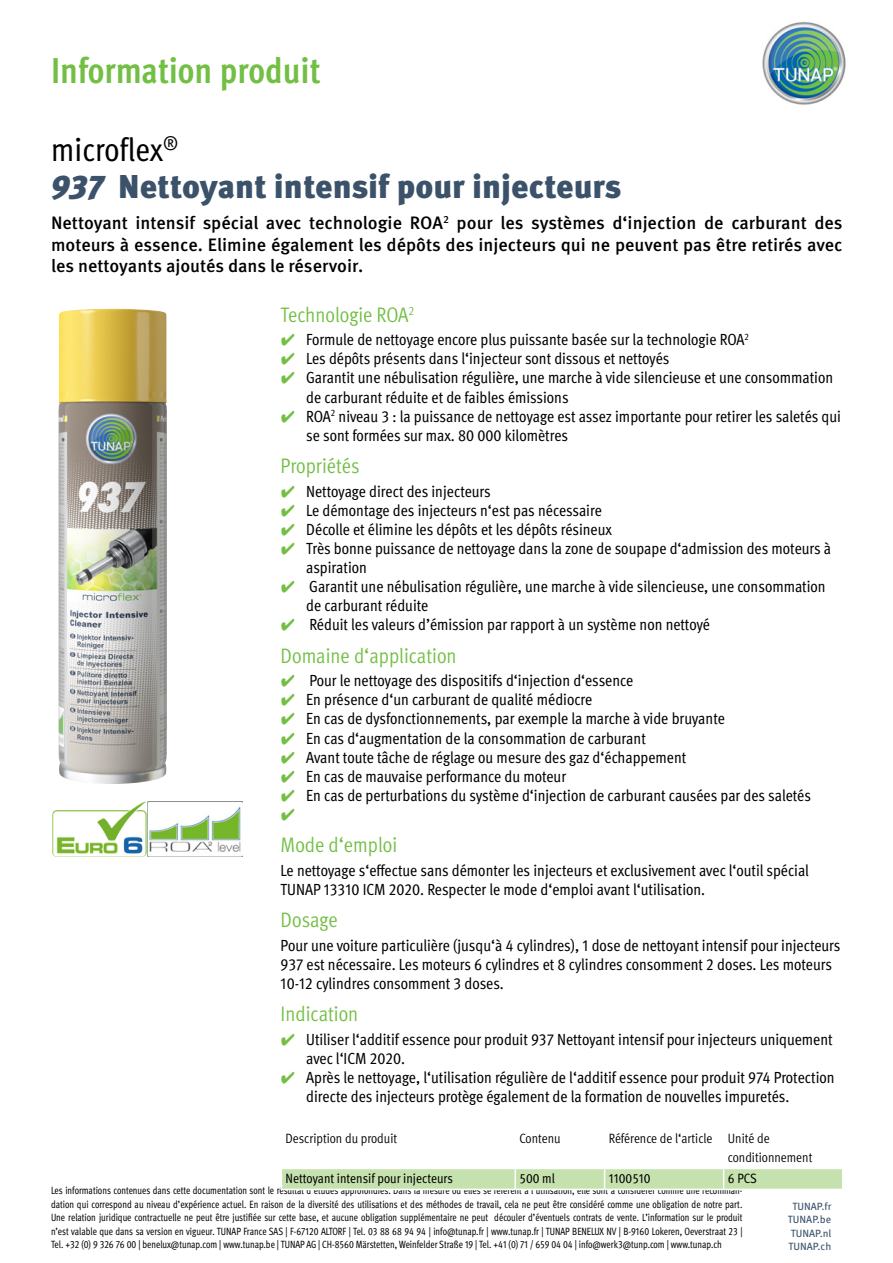
<style>
.page{position:relative;width:893px;height:1263px;background:#fff}
.page>*{position:absolute;margin:0;border:0;box-sizing:border-box;transform-origin:0 0}
.t1{font:700 condensed 36px "Meta Pro";color:#72bf44}
.t2{font:900 33px "Meta Pro";color:#3b526a}
.t3{font:condensed 33px "Meta Pro";color:#000}
.t4{font:condensed 21px "Meta Pro";color:#72bf44}
.t5{font:500 18px/21.6px "Meta Pro";letter-spacing:-.005em;color:#000;text-align:justify}
.t6{font:condensed 16.2px/19px "Meta Pro";color:#000}
.t7{font:16.2px "Wuerth Global";color:#72bf44}
.t8{font:condensed 13.5px/19.2px "Meta Pro";color:#000}
.t9{font:condensed 13.5px "Meta Pro";color:#000}
.t10{font:condensed 10.5px/13.5px "Meta Pro";color:#000;text-align:justify;scale:.92 1}
.t11{font:10.5px/13.5px "Meta Pro";color:#3b526a;text-align:center}
.s1{font-style:italic}
.s2{font-family:"Wuerth Global";font-stretch:normal;color:#72bf44}
</style>
<div class="page">
<img style="left:762px;top:21px;width:84px;height:84px">
<img style="left:58px;top:309px;width:109px;height:475px">
<svg style="left:281px;top:1168px;width:562px;height:21px;background:#c9e3b4"></svg>
<img style="left:52px;top:801px;width:191px;height:56px">
<h1 class="t1" style="left:51px;top:43px;width:271px">Information produit</h1>
<h2 class="t3" style="left:51px;top:125px;width:129px">microflex<sup>®</sup></h2>
<h2 class="t2" style="left:51px;top:161px;width:572px"><span class="s1">937</span> Nettoyant intensif pour injecteurs</h2>
<p class="t5" style="left:51px;top:211px;width:793px">Nettoyant intensif spécial avec technologie ROA<sup>2</sup> pour les systèmes d‘injection de carburant des moteurs à essence. Elimine également les dépôts des injecteurs qui ne peuvent pas être retirés avec les nettoyants ajoutés dans le réservoir.</p>
<p class="t4" style="left:281px;top:299px;width:135px">Technologie ROA<sup>2</sup></p>
<p class="t6" style="left:281px;top:329px;width:470px"><span class="s2">✔</span> Formule de nettoyage encore plus puissante basée sur la technologie ROA<sup>2</sup></p>
<p class="t6" style="left:281px;top:348px;width:390px"><span class="s2">✔</span> Les dépôts présents dans l‘injecteur sont dissous et nettoyés</p>
<p class="t6" style="left:306px;top:367px;width:529px;text-indent:-26px"><span class="s2">✔</span> Garantit une nébulisation régulière, une marche à vide silencieuse et une consommation de carburant réduite et de faibles émissions</p>
<p class="t6" style="left:306px;top:405px;width:536px;text-indent:-26px"><span class="s2">✔</span> ROA<sup>2</sup> niveau 3 : la puissance de nettoyage est assez importante pour retirer les saletés qui se sont formées sur max. 80 000 kilomètres</p>
<p class="t4" style="left:281px;top:451px;width:80px">Propriétés</p>
<p class="t6" style="left:281px;top:480px;width:212px"><span class="s2">✔</span> Nettoyage direct des injecteurs</p>
<p class="t6" style="left:281px;top:499px;width:323px"><span class="s2">✔</span> Le démontage des injecteurs n‘est pas nécessaire</p>
<p class="t6" style="left:281px;top:518px;width:333px"><span class="s2">✔</span> Décolle et élimine les dépôts et les dépôts résineux</p>
<p class="t6" style="left:306px;top:537px;width:526px;text-indent:-26px"><span class="s2">✔</span> Très bonne puissance de nettoyage dans la zone de soupape d‘admission des moteurs à aspiration</p>
<p class="t6" style="left:306px;top:576px;width:521px;text-indent:-26px"><span class="s2">✔</span> Garantit une nébulisation régulière, une marche à vide silencieuse, une consommation de carburant réduite</p>
<p class="t6" style="left:281px;top:614px;width:431px"><span class="s2">✔</span> Réduit les valeurs d’émission par rapport à un système non nettoyé</p>
<p class="t4" style="left:281px;top:640px;width:177px">Domaine d‘application</p>
<p class="t6" style="left:281px;top:670px;width:354px"><span class="s2">✔</span> Pour le nettoyage des dispositifs d‘injection d‘essence</p>
<p class="t6" style="left:281px;top:689px;width:313px"><span class="s2">✔</span> En présence d‘un carburant de qualité médiocre</p>
<p class="t6" style="left:281px;top:708px;width:446px"><span class="s2">✔</span> En cas de dysfonctionnements, par exemple la marche à vide bruyante</p>
<p class="t6" style="left:281px;top:727px;width:367px"><span class="s2">✔</span> En cas d‘augmentation de la consommation de carburant</p>
<p class="t6" style="left:281px;top:746px;width:407px"><span class="s2">✔</span> Avant toute tâche de réglage ou mesure des gaz d‘échappement</p>
<p class="t6" style="left:281px;top:765px;width:287px"><span class="s2">✔</span> En cas de mauvaise performance du moteur</p>
<p class="t6" style="left:281px;top:784px;width:532px"><span class="s2">✔</span> En cas de perturbations du système d‘injection de carburant causées par des saletés</p>
<p class="t7" style="left:281px;top:805px;width:16px">✔</p>
<p class="t4" style="left:281px;top:830px;width:118px">Mode d‘emploi</p>
<p class="t6" style="left:281px;top:859px;width:530px">Le nettoyage s‘effectue sans démonter les injecteurs et exclusivement avec l‘outil spécial<br>TUNAP 13310 ICM 2020. Respecter le mode d‘emploi avant l‘utilisation.</p>
<p class="t4" style="left:281px;top:905px;width:58px">Dosage</p>
<p class="t6" style="left:281px;top:934px;width:561px">Pour une voiture particulière (jusqu‘à 4 cylindres), 1 dose de nettoyant intensif pour injecteurs<br>937 est nécessaire. Les moteurs 6 cylindres et 8 cylindres consomment 2 doses. Les moteurs<br>10-12 cylindres consomment 3 doses.</p>
<p class="t4" style="left:281px;top:999px;width:79px">Indication</p>
<p class="t6" style="left:306px;top:1028px;width:528px;text-indent:-26px"><span class="s2">✔</span> Utiliser l‘additif essence pour produit 937 Nettoyant intensif pour injecteurs uniquement avec l‘ICM 2020.</p>
<p class="t6" style="left:306px;top:1067px;width:530px;text-indent:-26px"><span class="s2">✔</span> Après le nettoyage, l‘utilisation régulière de l‘additif essence pour produit 974 Protection directe des injecteurs protège également de la formation de nouvelles impuretés.</p>
<p class="t8" style="left:286px;top:1128px;width:113px">Description du produit</p>
<p class="t8" style="left:519px;top:1128px;width:43px">Contenu</p>
<p class="t8" style="left:728px;top:1128px;width:86px;text-indent:-119px">Référence de l‘article Unité de conditionnement</p>
<p class="t9" style="left:286px;top:1168px;width:169px">Nettoyant intensif pour injecteurs</p>
<p class="t9" style="left:519px;top:1168px;width:37px">500 ml</p>
<p class="t9" style="left:609px;top:1168px;width:43px">1100510</p>
<p class="t9" style="left:728px;top:1168px;width:30px">6 PCS</p>
<p class="t10" style="left:51px;top:1183px;width:753px">Les informations contenues dans cette documentation sont le résultat d’études approfondies. Dans la mesure où elles se réfèrent à l’utilisation, elle sont à considérer comme une recomman&shy;dation qui correspond au niveau d’expérience actuel. En raison de la diversité des utilisations et des méthodes de travail, cela ne peut être considéré comme une obligation de notre part.<br>Une relation juridique contractuelle ne peut être justifiée sur cette base, et aucune obligation supplémentaire ne peut découler d’éventuels contrats de vente. L’information sur le produit n’est valable que dans sa version en vigueur. TUNAP France SAS | F-67120 ALTORF | Tel. 03 88 68 94 94 | info@tunap.fr | www.tunap.fr | TUNAP BENELUX NV | B-9160 Lokeren, Oeverstraat 23 | Tel. +32 (0) 9 326 76 00 | benelux@tunap.com | www.tunap.be | TUNAP AG | CH-8560 Märstetten, Weinfelder Straße 19 | Tel. +41 (0) 71 / 659 04 04 | info@werk3@tunp.com | www.tunap.ch</p>
<p class="t11" style="left:788px;top:1198px;width:45px">TUNAP.fr<br>TUNAP.be<br>TUNAP.nl<br>TUNAP.ch</p>
</div>
